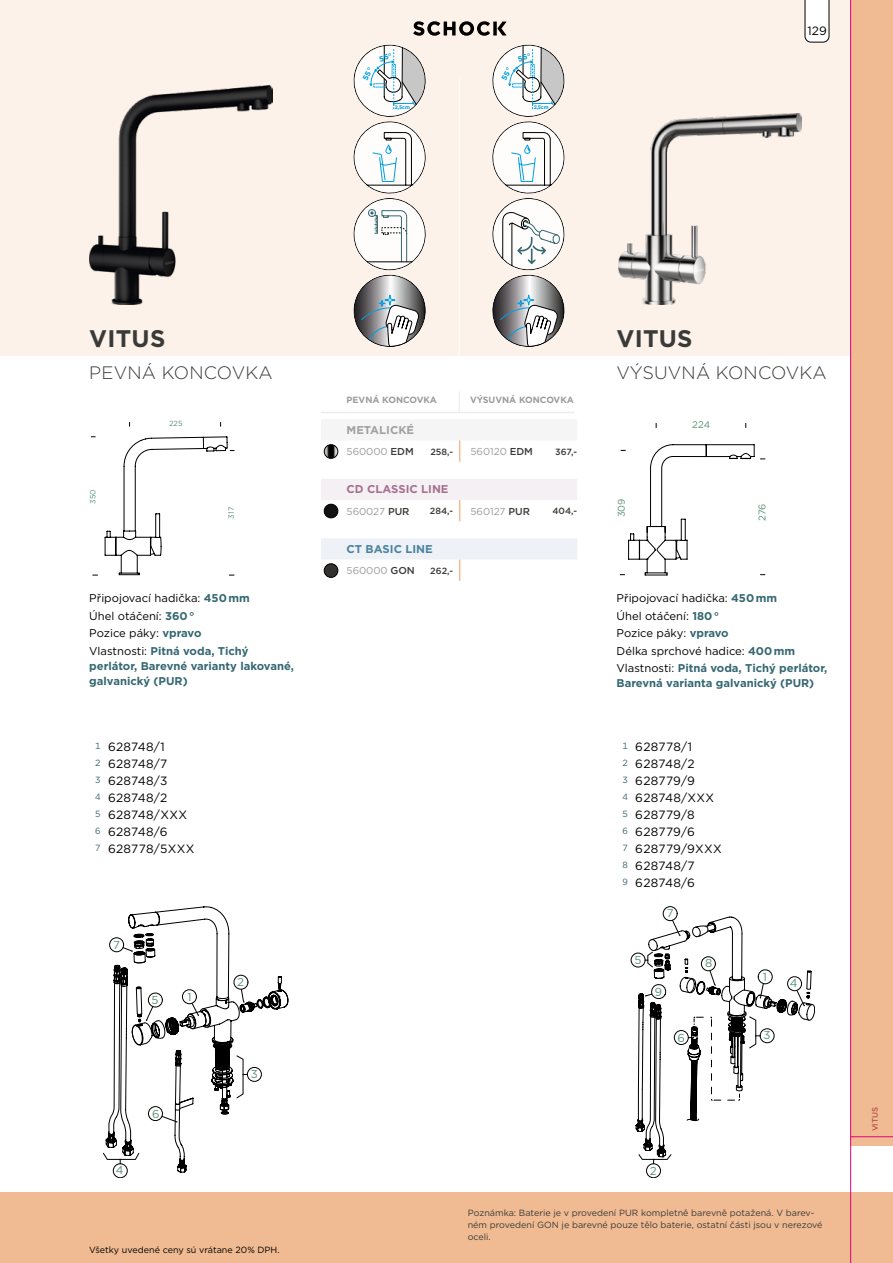
<style>
.page{position:relative;width:893px;height:1263px;background:#fff}
.page>*{position:absolute;margin:0;border:0;box-sizing:border-box;transform-origin:0 0}
.t1{font:700 24px "Gotham";letter-spacing:.01em;color:#3a3a39}
.t2{font:300 18px "Gotham";letter-spacing:.01em;color:#3a3a39}
.t3{font:12px/17px "Gotham";letter-spacing:.025em;color:#000}
.t4{font:11.55px "Gotham";color:#599074}
.t5{font:11.25px/17.5px "Gotham";color:#000}
.t6{font:700 11.25px/15px "Gotham";color:#366872}
.t7{font:700 11.25px "Gotham";color:#a6708f}
.t8{font:700 11.25px "Gotham";color:#49839f}
.t9{font:700 11.25px "Gotham";color:#a2a0a0}
.t10{font:10.05px "Gotham";color:#9c9c9d}
.t11{font:9.6px "Gotham";color:#599074}
.t12{font:9px/12px "Gotham";color:#3a3a39}
.t13{font:9px "Gotham";color:#000}
.t14{font:700 9px "Gotham";color:#9c9c9d}
.t15{font:500 9px "Gotham";color:#3a3a39}
.t16{font:500 7.95px "Gotham";letter-spacing:-.01em;color:#b7564c}
.t17{font:7.35px "Gotham";color:#599074}
.t18{font:700 5.1px "Gotham";letter-spacing:-.015em;color:#00a0e4}
.s1{font-weight:700;color:#366872}
.s2{font-size:9px;color:#366872}
.s3{font-weight:500;color:#3a3a39}
</style>
<div class="page">
<div style="left:0;top:1192px;width:893px;height:71px;background:#f0bb92"></div>
<div style="left:0;top:0;width:893px;height:356px;background:#fcf2e9"></div>
<hr style="left:459px;top:79px;width:1px;height:277px;background:#fff">
<svg style="left:413px;top:21px;width:93px;height:15px"></svg>
<img style="left:89px;top:85px;width:183px;height:219px">
<svg style="left:105px;top:436px;width:129px;height:140px"></svg>
<svg style="left:103px;top:907px;width:185px;height:271px"></svg>
<img style="left:618px;top:114px;width:183px;height:190px">
<svg style="left:620px;top:444px;width:145px;height:131px"></svg>
<div style="left:631px;top:953px;width:14px;height:14px;border:1px solid #000;border-radius:50%"></div>
<div style="left:663px;top:906px;width:14px;height:15px;border:1px solid #000;border-radius:50%"></div>
<svg style="left:321px;top:412px;width:26px;height:1px"></svg>
<hr style="left:347px;top:412px;width:106px;height:1px;background:#ececec">
<hr style="left:470px;top:412px;width:104px;height:1px;background:#ececec">
<svg style="left:453px;top:391px;width:17px;height:22px"></svg>
<svg style="left:323px;top:440px;width:138px;height:22px"></svg>
<img style="left:324px;top:445px;width:14px;height:13px;border-radius:7px">
<div style="left:324px;top:444px;width:14px;height:14px;border:1px solid #000;border-radius:50%"></div>
<svg style="left:321px;top:479px;width:256px;height:42px"></svg>
<img style="left:324px;top:504px;width:14px;height:14px;border-radius:7px">
<div style="left:324px;top:504px;width:14px;height:14px;border:1px solid #000;border-radius:50%"></div>
<svg style="left:321px;top:538px;width:256px;height:43px"></svg>
<img style="left:324px;top:564px;width:14px;height:13px;border-radius:7px">
<div style="left:324px;top:563px;width:14px;height:15px;border:1px solid #000;border-radius:50%"></div>
<svg style="left:805px;top:0;width:24px;height:42px"></svg>
<div style="left:850px;top:0;width:43px;height:1145px;background:#f0bb92"></div>
<hr style="left:850px;top:1136px;width:43px;height:1px;background:#e5007d">
<hr style="left:850px;top:0;width:1px;height:1263px;background:#e5007d">
<svg style="left:353px;top:45px;width:73px;height:302px"></svg>
<svg style="left:635px;top:913px;width:180px;height:265px"></svg>
<svg style="left:492px;top:45px;width:73px;height:302px"></svg>
<p class="t18" style="left:395px;top:104px;width:17px">2,5cm</p>
<p class="t18" style="left:534px;top:104px;width:17px">2,5cm</p>
<p class="t3" style="left:808px;top:22px;width:21px">129</p>
<h1 class="t1" style="left:89px;top:323px;width:78px">VITUS</h1>
<h2 class="t2" style="left:89px;top:361px;width:185px">PEVNÁ KONCOVKA</h2>
<p class="t17" style="left:88px;top:504px;width:16px;rotate:-90deg">350</p>
<p class="t17" style="left:169px;top:419px;width:15px">225</p>
<p class="t17" style="left:227px;top:519px;width:13px;rotate:-90deg">317</p>
<p class="t5" style="left:89px;top:589px;width:162px">Připojovací hadička: <span class="s1">450 mm<br></span>Úhel otáčení: <span class="s1">360 °<br></span>Pozice páky: <span class="s1">vpravo<br></span>Vlastnosti: <span class="s1">Pitná voda, Tichý</span></p>
<p class="t6" style="left:89px;top:658px;width:206px">perlátor, Barevné varianty lakované, galvanický (PUR)</p>
<p class="t3" style="left:95px;top:738px;width:101px"><span class="s2">1</span> 628748/1<br><span class="s2">2</span> 628748/7<br><span class="s2">3</span> 628748/3<br><span class="s2">4</span> 628748/2<br><span class="s2">5</span> 628748/XXX<br><span class="s2">6</span> 628748/6<br><span class="s2">7</span> 628778/5XXX</p>
<p class="t4" style="left:113px;top:937px;width:8px">7</p>
<p class="t4" style="left:152px;top:993px;width:9px">5</p>
<p class="t4" style="left:187px;top:989px;width:6px">1</p>
<p class="t4" style="left:116px;top:1163px;width:9px">4</p>
<p class="t4" style="left:152px;top:1106px;width:9px">6</p>
<p class="t4" style="left:237px;top:974px;width:8px">2</p>
<p class="t4" style="left:251px;top:1067px;width:9px">3</p>
<p class="t13" style="left:89px;top:1244px;width:192px">Všetky uvedené ceny sú vrátane 20% DPH.</p>
<p class="t14" style="left:347px;top:394px;width:92px">PEVNÁ KONCOVKA</p>
<p class="t14" style="left:470px;top:394px;width:105px">VÝSUVNÁ KONCOVKA</p>
<p class="t9" style="left:347px;top:422px;width:69px">METALICKÉ</p>
<p class="t10" style="left:347px;top:445px;width:69px">560000 <span class="s3">EDM</span></p>
<p class="t15" style="left:430px;top:446px;width:24px">258,-</p>
<p class="t10" style="left:471px;top:445px;width:64px">560120 <span class="s3">EDM</span></p>
<p class="t15" style="left:555px;top:446px;width:23px">367,-</p>
<p class="t7" style="left:347px;top:482px;width:103px">CD CLASSIC LINE</p>
<p class="t10" style="left:347px;top:505px;width:64px">560027 <span class="s3">PUR</span></p>
<p class="t15" style="left:430px;top:505px;width:25px">284,-</p>
<p class="t10" style="left:471px;top:505px;width:61px">560127 <span class="s3">PUR</span></p>
<p class="t15" style="left:552px;top:505px;width:26px">404,-</p>
<p class="t8" style="left:347px;top:541px;width:88px">CT BASIC LINE</p>
<p class="t10" style="left:347px;top:564px;width:70px">560000 <span class="s3">GON</span></p>
<p class="t15" style="left:430px;top:565px;width:25px">262,-</p>
<h1 class="t1" style="left:617px;top:323px;width:78px">VITUS</h1>
<h2 class="t2" style="left:617px;top:361px;width:212px">VÝSUVNÁ KONCOVKA</h2>
<p class="t11" style="left:615px;top:517px;width:20px;rotate:-90deg">309</p>
<p class="t11" style="left:692px;top:418px;width:19px">224</p>
<p class="t11" style="left:756px;top:521px;width:19px;rotate:-90deg">276</p>
<p class="t5" style="left:617px;top:589px;width:212px">Připojovací hadička: <span class="s1">450 mm<br></span>Úhel otáčení: <span class="s1">180 °<br></span>Pozice páky: <span class="s1">vpravo<br></span>Délka sprchové hadice: <span class="s1">400 mm<br></span>Vlastnosti: <span class="s1">Pitná voda, Tichý perlátor,</span></p>
<p class="t6" style="left:617px;top:676px;width:199px">Barevná varianta galvanický (PUR)</p>
<p class="t3" style="left:622px;top:738px;width:101px"><span class="s2">1</span> 628778/1<br><span class="s2">2</span> 628748/2<br><span class="s2">3</span> 628779/9<br><span class="s2">4</span> 628748/XXX<br><span class="s2">5</span> 628779/8<br><span class="s2">6</span> 628779/6<br><span class="s2">7</span> 628779/9XXX<br><span class="s2">8</span> 628748/7<br><span class="s2">9</span> 628748/6</p>
<p class="t4" style="left:635px;top:953px;width:9px">5</p>
<p class="t4" style="left:667px;top:906px;width:8px">7</p>
<p class="t4" style="left:705px;top:956px;width:9px">8</p>
<p class="t4" style="left:678px;top:1030px;width:9px">6</p>
<p class="t4" style="left:763px;top:969px;width:6px">1</p>
<p class="t4" style="left:763px;top:1028px;width:9px">3</p>
<p class="t4" style="left:790px;top:976px;width:9px">4</p>
<p class="t4" style="left:650px;top:1163px;width:8px">2</p>
<p class="t12" style="left:468px;top:1206px;width:356px">Poznámka: Baterie je v provedení PUR kompletně barevně potažená. V barev&shy;ném provedení GON je barevné pouze tělo baterie, ostatní části jsou v nerezové oceli.</p>
<p class="t16" style="left:870px;top:1131px;width:26px;rotate:-90deg">VITUS</p>
</div>
